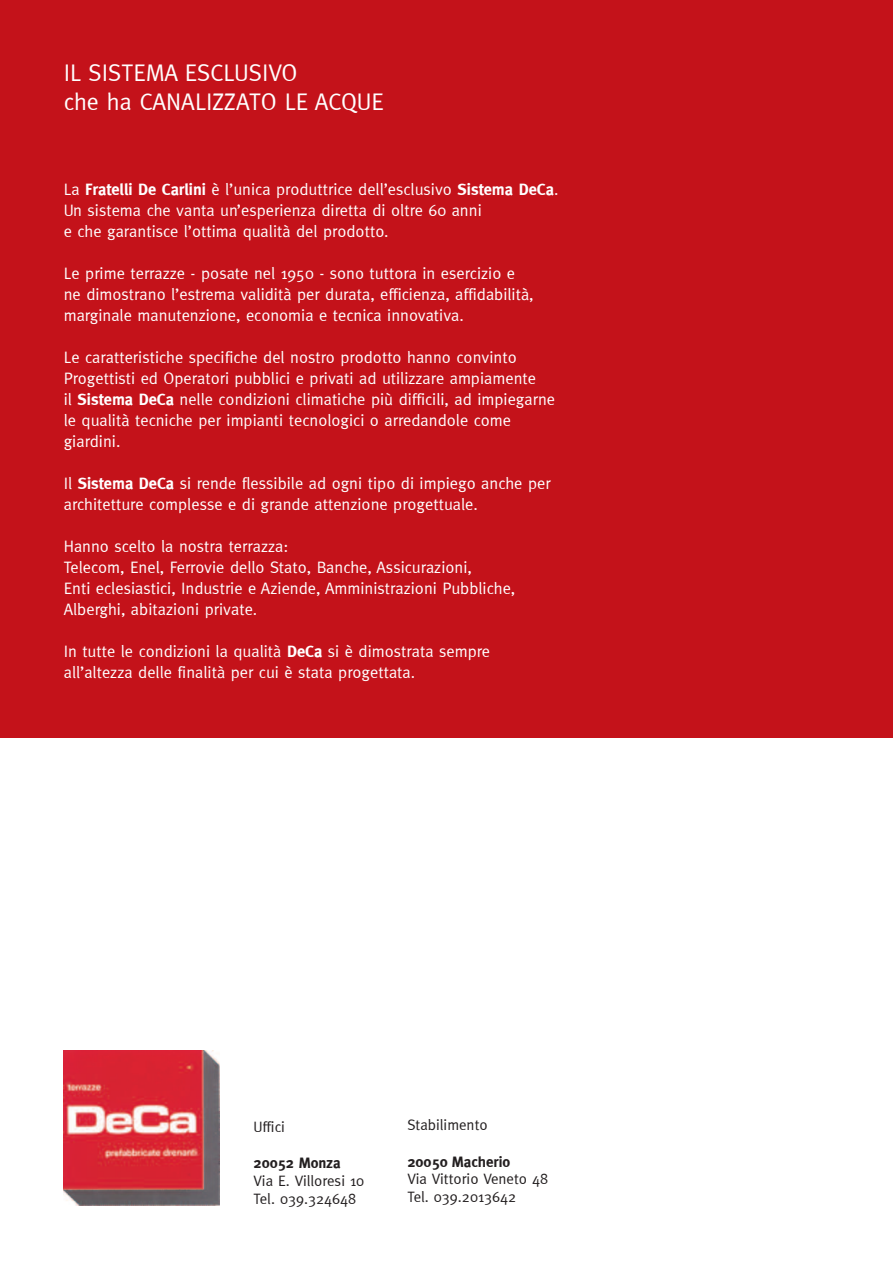
<style>
.page{position:relative;width:893px;height:1263px;background:#fff}
.page>*{position:absolute;margin:0;border:0;box-sizing:border-box;transform-origin:0 0}
.t1{font:24px/28.8px "Meta";color:#fff}
.t2{font:16.5px/21px "Meta";color:#fff}
.t3{font:15px/18px "Meta";color:#231f20}
.t4{font:700 15px "Meta";color:#231f20}
.s1{font-weight:700}
</style>
<div class="page">
<img style="left:64px;top:1050px;width:156px;height:156px">
<div style="left:0;top:0;width:893px;height:738px;background:#c4121a"></div>
<h1 class="t1" style="left:64px;top:60px;width:322px">IL SISTEMA ESCLUSIVO<br>che ha CANALIZZATO LE ACQUE</h1>
<p class="t2" style="left:64px;top:180px;width:496px">La <span class="s1">Fratelli De Carlini</span> è l’unica produttrice dell’esclusivo <span class="s1">Sistema DeCa</span>.<br>Un sistema che vanta un’esperienza diretta di oltre 60 anni<br>e che garantisce l’ottima qualità del prodotto.</p>
<p class="t2" style="left:64px;top:264px;width:471px">Le prime terrazze - posate nel 1950 - sono tuttora in esercizio e ne dimostrano l’estrema validità per durata, efficienza, affidabilità, marginale manutenzione, economia e tecnica innovativa.</p>
<p class="t2" style="left:64px;top:348px;width:493px">Le caratteristiche specifiche del nostro prodotto hanno convinto Progettisti ed Operatori pubblici e privati ad utilizzare ampiamente<br>il <span class="s1">Sistema DeCa</span> nelle condizioni climatiche più difficili, ad impiegarne le qualità tecniche per impianti tecnologici o arredandole come giardini.</p>
<p class="t2" style="left:64px;top:474px;width:488px">Il <span class="s1">Sistema DeCa</span> si rende flessibile ad ogni tipo di impiego anche per architetture complesse e di grande attenzione progettuale.</p>
<p class="t2" style="left:64px;top:537px;width:453px">Hanno scelto la nostra terrazza:<br>Telecom, Enel, Ferrovie dello Stato, Banche, Assicurazioni,<br>Enti eclesiastici, Industrie e Aziende, Amministrazioni Pubbliche, Alberghi, abitazioni private.</p>
<p class="t2" style="left:64px;top:642px;width:428px">In tutte le condizioni la qualità <span class="s1">DeCa</span> si è dimostrata sempre all’altezza delle finalità per cui è stata progettata.</p>
<p class="t3" style="left:254px;top:1118px;width:33px">Uffici</p>
<p class="t4" style="left:254px;top:1156px;width:88px">20052 Monza</p>
<p class="t3" style="left:254px;top:1172px;width:112px">Via E. Villoresi 10<br>Tel. 039.324648</p>
<p class="t3" style="left:408px;top:1117px;width:82px">Stabilimento</p>
<p class="t4" style="left:408px;top:1155px;width:104px">20050 Macherio</p>
<p class="t3" style="left:408px;top:1171px;width:142px">Via Vittorio Veneto 48<br>Tel. 039.2013642</p>
</div>
